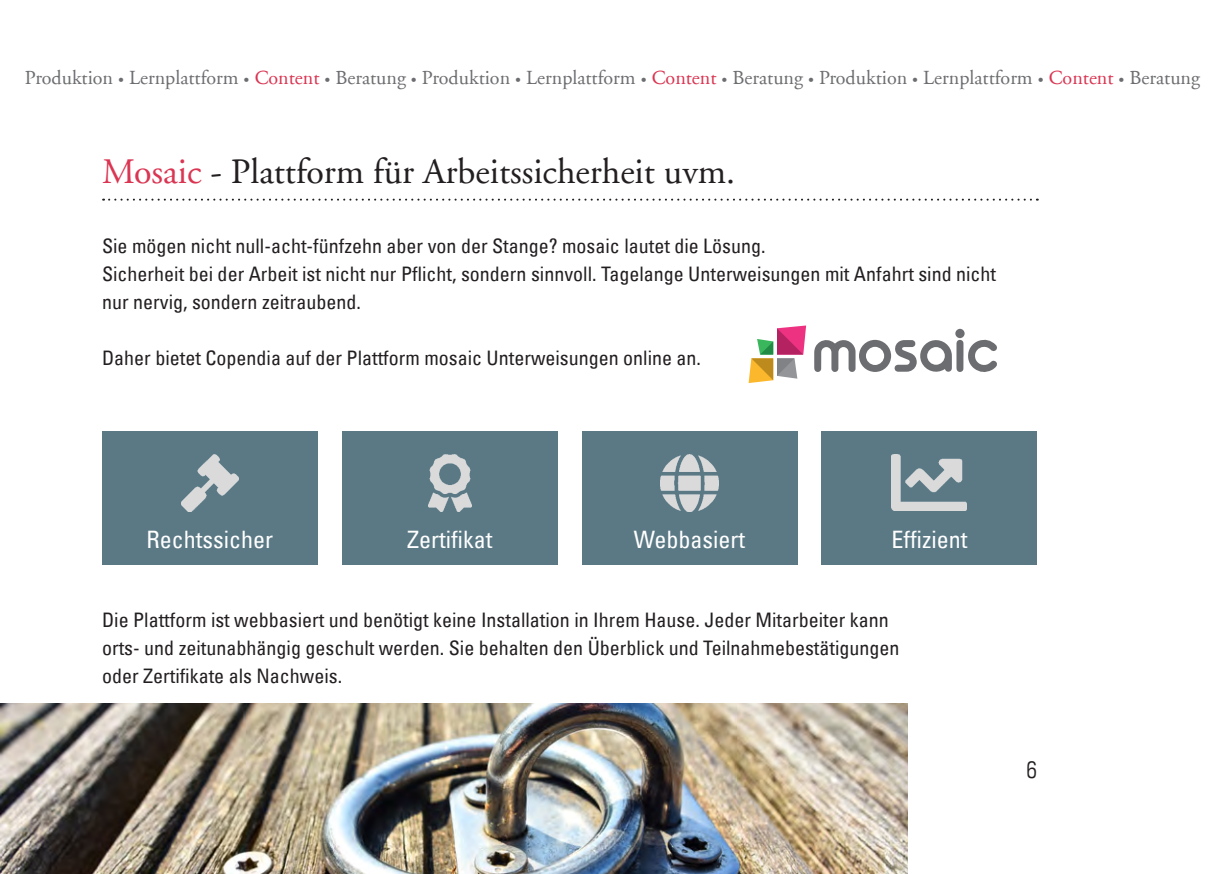
<style>
.page{position:relative;width:1225px;height:874px;background:#fff}
.page>*{position:absolute;margin:0;border:0;box-sizing:border-box;transform-origin:0 0}
.t1{font:36px "Adobe Garamond";color:#231f20}
.t2{font:condensed 24px "Univers LT";color:#fff}
.t3{font:300 condensed 24px "Univers LT";color:#231f20}
.t4{font:condensed 20px/28px "Univers LT";color:#231f20}
.t5{font:20px "Adobe Garamond";color:#6c6d70}
.s1{font-family:"Frutiger LT";font-stretch:condensed;font-size:12px}
.s2{color:#da3552}
</style>
<div class="page">
<svg style="left:103px;top:198px;width:934px;height:2px"></svg>
<div style="left:102px;top:431px;width:215px;height:133px;background:#5b7985"></div>
<div style="left:342px;top:431px;width:215px;height:133px;background:#5b7985"></div>
<div style="left:582px;top:431px;width:215px;height:133px;background:#5b7985"></div>
<div style="left:821px;top:431px;width:216px;height:133px;background:#5b7985"></div>
<img style="left:181px;top:454px;width:57px;height:57px">
<img style="left:428px;top:454px;width:43px;height:57px">
<img style="left:661px;top:454px;width:57px;height:57px">
<img style="left:892px;top:454px;width:74px;height:56px">
<img style="left:0;top:703px;width:907px;height:170px">
<div style="left:955px;top:328px;width:9px;height:10px;background:#6c6d70;border-radius:50%"></div>
<svg style="left:814px;top:337px;width:183px;height:35px"></svg>
<svg style="left:748px;top:325px;width:58px;height:58px"></svg>
<p class="t5" style="left:25px;top:67px;width:1176px">Produktion <span class="s1">•</span> Lernplattform <span class="s1">•</span> <span class="s2">Content</span> <span class="s1">•</span> Beratung <span class="s1">•</span> Produktion <span class="s1">•</span> Lernplattform <span class="s1">•</span> <span class="s2">Content</span> <span class="s1">•</span> Beratung <span class="s1">•</span> Produktion <span class="s1">•</span> Lernplattform <span class="s1">•</span> <span class="s2">Content</span> <span class="s1">•</span> Beratung</p>
<p class="t1" style="left:102px;top:152px;width:634px"><span class="s2">Mosaic</span> - Plattform für Arbeitssicherheit uvm.</p>
<p class="t4" style="left:102px;top:231px;width:665px">Sie mögen nicht null-acht-fünfzehn aber von der Stange? mosaic lautet die Lösung.</p>
<p class="t4" style="left:102px;top:259px;width:895px">Sicherheit bei der Arbeit ist nicht nur Pflicht, sondern sinnvoll. Tagelange Unterweisungen mit Anfahrt sind nicht nur nervig, sondern zeitraubend.</p>
<p class="t4" style="left:102px;top:343px;width:600px">Daher bietet Copendia auf der Plattform mosaic Unterweisungen online an.</p>
<p class="t2" style="left:146px;top:524px;width:128px">Rechtssicher</p>
<p class="t2" style="left:407px;top:524px;width:87px">Zertifikat</p>
<p class="t2" style="left:634px;top:524px;width:113px">Webbasiert</p>
<p class="t2" style="left:891px;top:524px;width:78px">Effizient</p>
<p class="t4" style="left:102px;top:605px;width:799px">Die Plattform ist webbasiert und benötigt keine Installation in Ihrem Hause. Jeder Mitarbeiter kann orts- und zeitunabhängig geschult werden. Sie behalten den Überblick und Teilnahmebestätigungen oder Zertifikate als Nachweis.</p>
<p class="t3" style="left:1026px;top:754px;width:12px">6</p>
</div>
